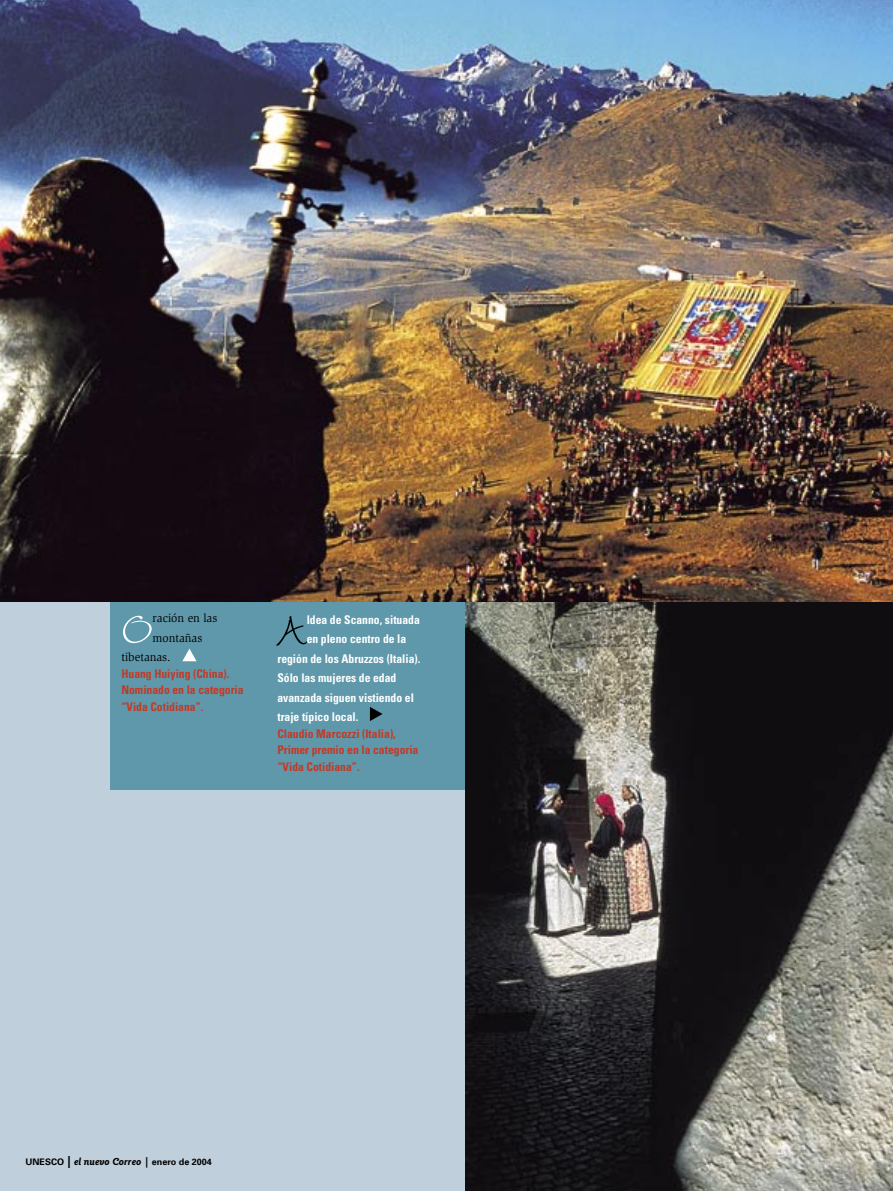
<style>
.page{position:relative;width:893px;height:1191px;background:#c0cfdc}
.page>*{position:absolute;margin:0;border:0;box-sizing:border-box;transform-origin:0 0}
.t1{font:54.15px "Wiesbaden Swing";color:#000}
.t2{font:54.15px "Wiesbaden Swing";color:#fff}
.t3{font:700 condensed 12px "Univers";color:#fff}
.t4{font:700 condensed 12px/16.5px "Univers";color:#c33926}
.t5{font:12px "Slimbach";color:#000}
.t6{font:700 9px "Univers";color:#000}
.s1{font-size:12px}
.s2{font-family:"Goudy Sans";font-style:italic;font-size:10.5px}
</style>
<div class="page">
<div style="left:111px;top:600px;width:355px;height:189px;background:#5f98aa"></div>
<svg style="left:370px;top:707px;width:13px;height:14px"></svg>
<svg style="left:182px;top:648px;width:15px;height:13px"></svg>
<img style="left:465px;top:602px;width:428px;height:589px">
<img style="left:0;top:0;width:893px;height:602px">
<h1 class="t2" style="left:121px;top:599px;width:33px">O</h1>
<p class="t5" style="left:153px;top:611px;width:66px">ración en las</p>
<p class="t5" style="left:153px;top:631px;width:51px">montañas</p>
<p class="t5" style="left:121px;top:650px;width:51px">tibetanas.</p>
<p class="t4" style="left:121px;top:665px;width:124px">Huang Huiying (China).<br>Nominado en la categoría “Vida Cotidiana”.</p>
<h1 class="t1" style="left:277px;top:600px;width:31px">A</h1>
<p class="t3" style="left:307px;top:612px;width:115px">ldea de Scanno, situada</p>
<p class="t3" style="left:307px;top:631px;width:101px">en pleno centro de la</p>
<p class="t3" style="left:277px;top:651px;width:144px">región de los Abruzzos (Italia).</p>
<p class="t3" style="left:277px;top:670px;width:120px">Sólo las mujeres de edad</p>
<p class="t3" style="left:277px;top:690px;width:138px">avanzada siguen vistiendo el</p>
<p class="t3" style="left:277px;top:709px;width:82px">traje típico local.</p>
<p class="t4" style="left:277px;top:725px;width:142px">Claudio Marcozzi (Italia),<br>Primer premio en la categoría “Vida Cotidiana”.</p>
<p class="t6" style="left:26px;top:1156px;width:188px">UNESCO <span class="s1">|</span> <span class="s2">el nuevo Correo |</span> enero de 2004</p>
</div>
